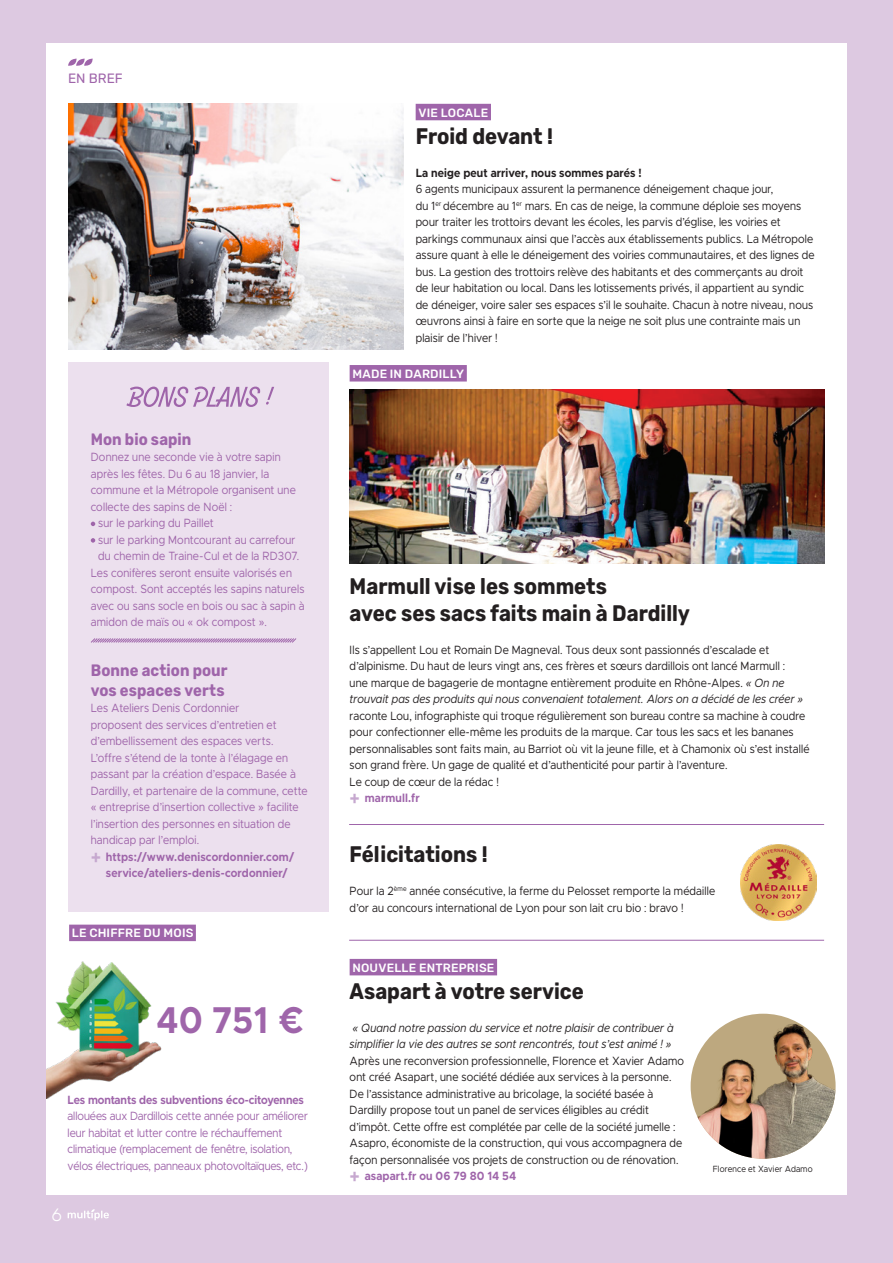
<style>
.page{position:relative;width:893px;height:1263px;background:#ddc9e1}
.page>*{position:absolute;margin:0;border:0;box-sizing:border-box;transform-origin:0 0}
.t1{font:700 37.5px "Metropolis";color:#9f65aa;scale:.9 1}
.t2{font:700 22.5px "Rubik";color:#231f20;scale:.9 1}
.t3{font:300 18px "Rubik";color:#fff}
.t4{font:700 16.5px "Rubik";letter-spacing:.005em;color:#9f65aa;scale:.9 1}
.t5{font:13.5px "Rubik";color:#9f65aa}
.t6{font:12px/16.5px "Metropolis";letter-spacing:.02em;color:#231f20;scale:.9 1}
.t7{font:12px/16.5px "Metropolis";letter-spacing:.01em;color:#9f65aa;scale:.9 1}
.t8{font:italic 12px/16.5px "Metropolis";letter-spacing:.015em;color:#231f20;scale:.9 1}
.t9{font:700 12px/16.5px "Metropolis";letter-spacing:.01em;color:#9f65aa;scale:.9 1}
.t10{font:500 12px "Rubik";letter-spacing:.015em;color:#fff}
.t11{font:700 12px "Metropolis";letter-spacing:.015em;color:#231f20;scale:.9 1}
.t12{font:9px "Metropolis";letter-spacing:.025em;color:#231f20;scale:.9 1}
.s1{font-size:19.5px;color:#c6a8cf}
.s2{font-style:italic}
.s3{font-style:normal}
</style>
<div class="page">
<div style="left:46px;top:44px;width:801px;height:1151px;background:#fff"></div>
<div style="left:68px;top:362px;width:261px;height:549px;background:#ece0ee"></div>
<svg style="left:126px;top:386px;width:148px;height:21px"></svg>
<div style="left:350px;top:959px;width:147px;height:16px;background:#9f65aa"></div>
<div style="left:416px;top:104px;width:75px;height:16px;background:#9f65aa"></div>
<svg style="left:68px;top:59px;width:25px;height:7px"></svg>
<svg style="left:91px;top:522px;width:4px;height:4px"></svg>
<svg style="left:91px;top:538px;width:4px;height:5px"></svg>
<svg style="left:91px;top:638px;width:206px;height:5px"></svg>
<img style="left:68px;top:103px;width:336px;height:246px">
<div style="left:350px;top:365px;width:117px;height:16px;background:#9f65aa"></div>
<img style="left:349px;top:390px;width:475px;height:174px">
<div style="left:69px;top:925px;width:127px;height:16px;background:#9f65aa"></div>
<img style="left:46px;top:961px;width:116px;height:137px">
<hr style="left:349px;top:824px;width:475px;height:1px;background:#9f65aa">
<hr style="left:349px;top:940px;width:475px;height:1px;background:#9f65aa">
<img style="left:740px;top:844px;width:77px;height:76px">
<img style="left:693px;top:1017px;width:143px;height:142px">
<svg style="left:68px;top:1209px;width:41px;height:11px"></svg>
<p class="t5" style="left:68px;top:71px;width:56px">EN BREF</p>
<p class="t4" style="left:91px;top:430px;width:113px">Mon bio sapin</p>
<p class="t7" style="left:91px;top:449px;width:229px">Donnez une seconde vie à votre sapin après les fêtes. Du 6 au 18 janvier, la commune et la Métropole organisent une collecte des sapins de Noël :</p>
<p class="t7" style="left:98px;top:515px;width:130px">sur le parking du Paillet</p>
<p class="t7" style="left:98px;top:531px;width:225px">sur le parking Montcourant au carrefour du chemin de Traine-Cul et de la RD307.</p>
<p class="t7" style="left:91px;top:564px;width:239px">Les conifères seront ensuite valorisés en compost. Sont acceptés les sapins naturels avec ou sans socle en bois ou sac à sapin à amidon de maïs ou « ok compost ».</p>
<p class="t4" style="left:91px;top:661px;width:154px">Bonne action pour</p>
<p class="t4" style="left:91px;top:681px;width:150px">vos espaces verts</p>
<p class="t7" style="left:91px;top:700px;width:208px">Les Ateliers Denis Cordonnier proposent des services d’entretien et d’embellissement des espaces verts.</p>
<p class="t7" style="left:91px;top:749px;width:242px">L’offre s’étend de la tonte à l’élagage en passant par la création d’espace. Basée à Dardilly, et partenaire de la commune, cette « entreprise d’insertion collective » facilite l’insertion des personnes en situation de handicap par l’emploi.</p>
<p class="t9" style="left:106px;top:848px;width:211px;text-indent:-15px"><span class="s1">+</span> https://www.deniscordonnier.com/ service/ateliers-denis-cordonnier/</p>
<p class="t10" style="left:72px;top:926px;width:123px">LE CHIFFRE DU MOIS</p>
<p class="t1" style="left:156px;top:996px;width:166px">40 751 €</p>
<p class="t9" style="left:68px;top:1091px;width:264px">Les montants des subventions éco-citoyennes</p>
<p class="t7" style="left:68px;top:1107px;width:269px">allouées aux Dardillois cette année pour améliorer leur habitat et lutter contre le réchauffement climatique (remplacement de fenêtre, isolation, vélos électriques, panneaux photovoltaïques, etc.)</p>
<h3 class="t3" style="left:52px;top:1204px;width:12px">6</h3>
<p class="t10" style="left:418px;top:106px;width:71px">VIE LOCALE</p>
<p class="t2" style="left:416px;top:123px;width:154px">Froid devant !</p>
<p class="t11" style="left:416px;top:165px;width:253px">La neige peut arriver, nous sommes parés !</p>
<p class="t6" style="left:416px;top:181px;width:445px">6 agents municipaux assurent la permanence déneigement chaque jour,<br>du 1<sup>er</sup> décembre au 1<sup>er</sup> mars. En cas de neige, la commune déploie ses moyens pour traiter les trottoirs devant les écoles, les parvis d’église, les voiries et parkings communaux ainsi que l’accès aux établissements publics. La Métropole assure quant à elle le déneigement des voiries communautaires, et des lignes de bus. La gestion des trottoirs relève des habitants et des commerçants au droit de leur habitation ou local. Dans les lotissements privés, il appartient au syndic de déneiger, voire saler ses espaces s’il le souhaite. Chacun à notre niveau, nous œuvrons ainsi à faire en sorte que la neige ne soit plus une contrainte mais un plaisir de l’hiver !</p>
<p class="t10" style="left:352px;top:367px;width:113px">MADE IN DARDILLY</p>
<p class="t2" style="left:350px;top:573px;width:287px">Marmull vise les sommets</p>
<p class="t2" style="left:350px;top:600px;width:380px">avec ses sacs faits main à Dardilly</p>
<p class="t6" style="left:350px;top:641px;width:512px">Ils s’appellent Lou et Romain De Magneval. Tous deux sont passionnés d’escalade et d’alpinisme. Du haut de leurs vingt ans, ces frères et sœurs dardillois ont lancé Marmull :<br>une marque de bagagerie de montagne entièrement produite en Rhône-Alpes. <span class="s2">« On ne trouvait pas des produits qui nous convenaient totalement. Alors on a décidé de les créer » </span>raconte Lou, infographiste qui troque régulièrement son bureau contre sa machine à coudre pour confectionner elle-même les produits de la marque. Car tous les sacs et les bananes personnalisables sont faits main, au Barriot où vit la jeune fille, et à Chamonix où s’est installé son grand frère. Un gage de qualité et d’authenticité pour partir à l’aventure.</p>
<p class="t6" style="left:350px;top:773px;width:167px">Le coup de cœur de la rédac !</p>
<p class="t9" style="left:350px;top:790px;width:79px"><span class="s1">+</span> marmull.fr</p>
<p class="t2" style="left:350px;top:842px;width:155px">Félicitations !</p>
<p class="t6" style="left:350px;top:883px;width:408px">Pour la 2<sup>ème</sup> année consécutive, la ferme du Pelosset remporte la médaille d’or au concours international de Lyon pour son lait cru bio : bravo !</p>
<p class="t10" style="left:352px;top:961px;width:143px">NOUVELLE ENTREPRISE</p>
<p class="t2" style="left:350px;top:978px;width:262px">Asapart à votre service</p>
<p class="t8" style="left:350px;top:1019px;width:373px">« Quand notre passion du service et notre plaisir de contribuer à simplifier la vie des autres se sont rencontrés, tout s’est animé ! » <span class="s3">Après une reconversion professionnelle, Florence et Xavier Adamo ont créé Asapart, une société dédiée aux services à la personne.</span></p>
<p class="t6" style="left:350px;top:1085px;width:371px">De l’assistance administrative au bricolage, la société basée à Dardilly propose tout un panel de services éligibles au crédit d’impôt. Cette offre est complétée par celle de la société jumelle :<br>Asapro, économiste de la construction, qui vous accompagnera de façon personnalisée vos projets de construction ou de rénovation.</p>
<p class="t9" style="left:350px;top:1168px;width:187px"><span class="s1">+</span> asapart.fr ou 06 79 80 14 54</p>
<p class="t12" style="left:713px;top:1164px;width:112px">Florence et Xavier Adamo</p>
</div>
